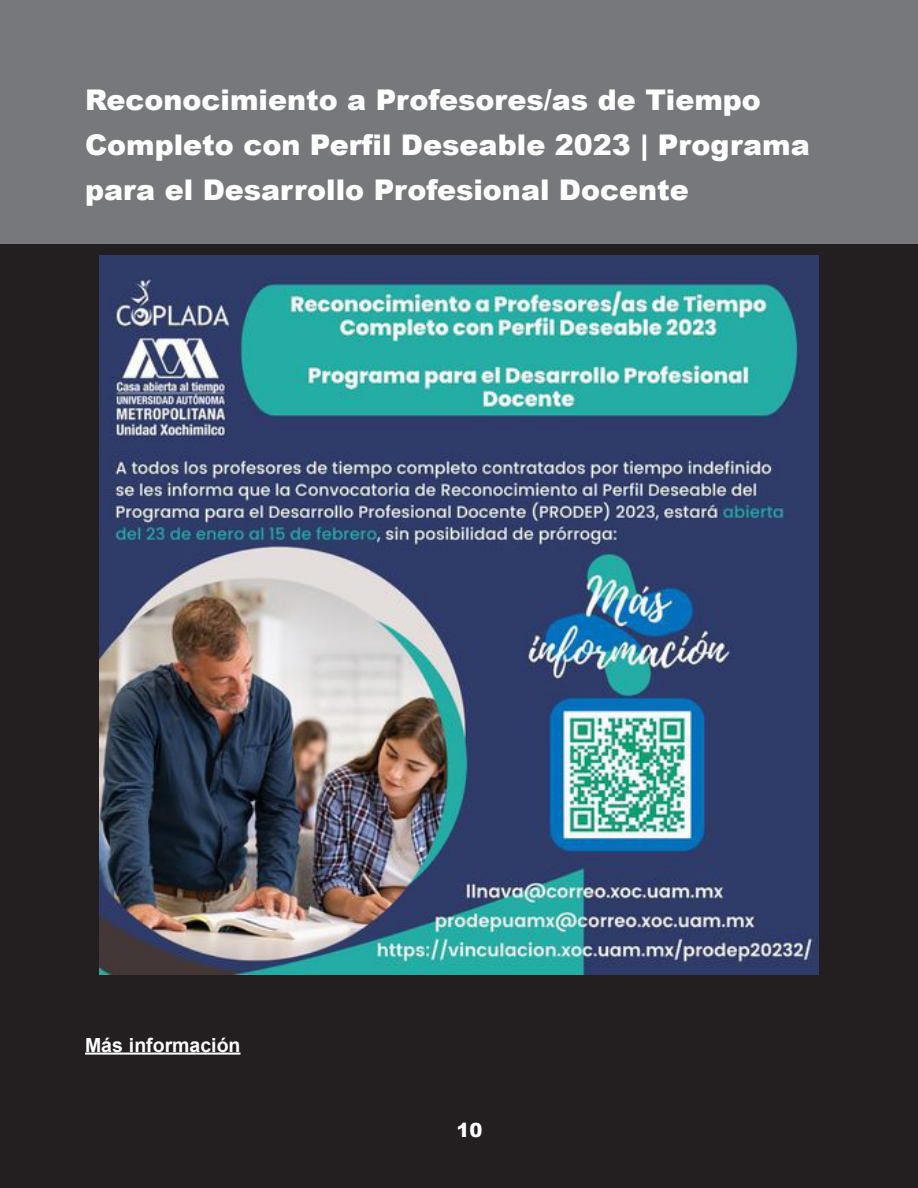
<style>
.page{position:relative;width:918px;height:1188px;background:#fff}
.page>*{position:absolute;margin:0;border:0;box-sizing:border-box;transform-origin:0 0}
.cabeza1Convocatorias{font:900 28.5px/45px "Arial";color:#fff}
.cuerpoArticulos_sin{font:700 19.5px "Arial";color:#fff}
.t1{font:900 19.5px "Arial";color:#fff}
</style>
<div class="page">
<div style="left:0;top:244px;width:918px;height:944px;background:#231f20"></div>
<div style="left:0;top:0;width:918px;height:244px;background:#76787b"></div>
<hr style="left:85px;top:1053px;width:156px;height:2px;background:#fff">
<img style="left:99px;top:255px;width:720px;height:720px">
<p class="cabeza1Convocatorias" style="left:85px;top:76px;width:726px">Reconocimiento a Profesores/as de Tiempo<br>Completo con Perfil Deseable 2023 | Programa para el Desarrollo Profesional Docente</p>
<p class="cuerpoArticulos_sin" style="left:85px;top:1031px;width:157px">Más información</p>
<p class="t1" style="left:456px;top:1116px;width:28px">10</p>
</div>
